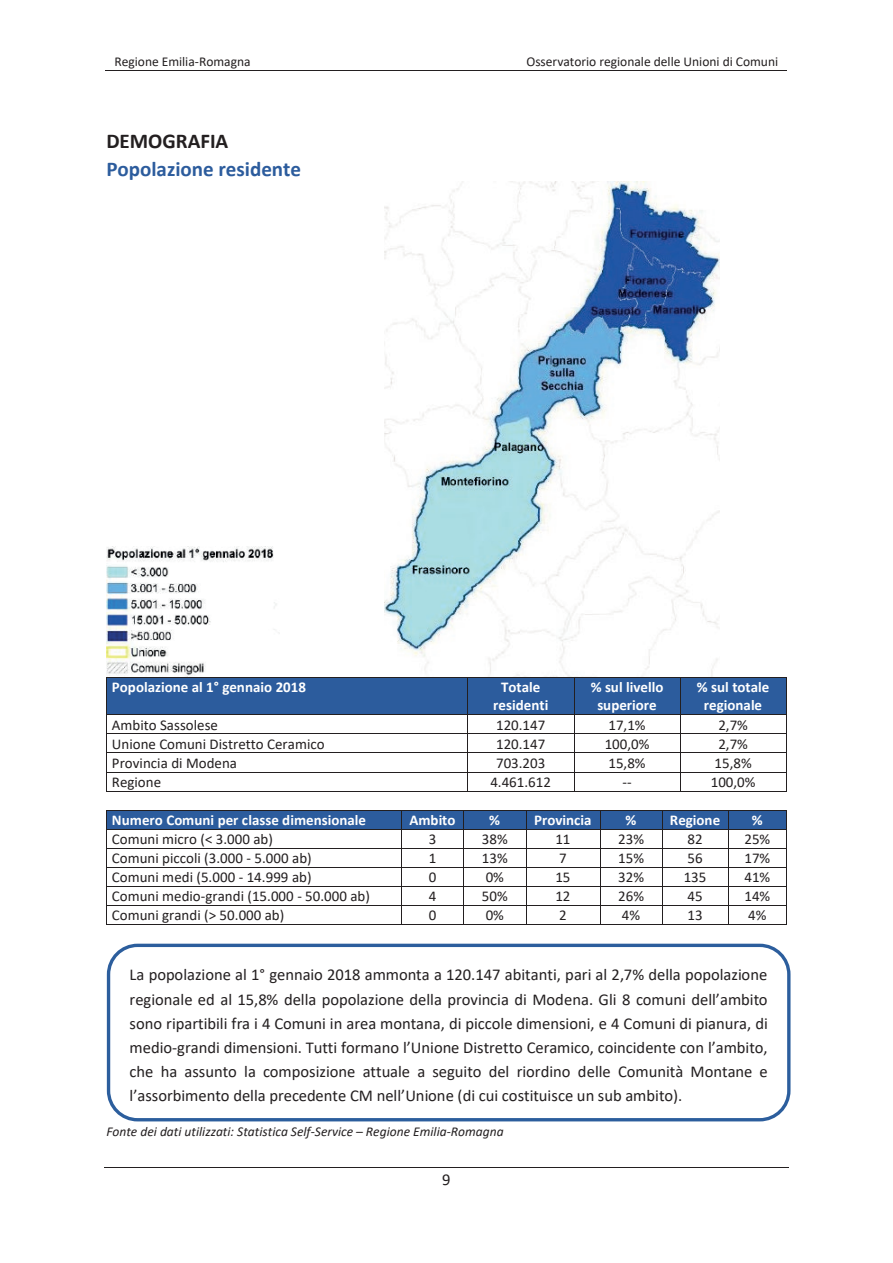
<style>
.page{position:relative;width:893px;height:1263px;background:#fff}
.page>*{position:absolute;margin:0;border:0;box-sizing:border-box;transform-origin:0 0}
.t1{font:700 21px/28.8px "Calibri";color:#2c5c9d}
.t2{font:16.5px/24px "Calibri";color:#231f20;text-align:justify}
.t3{font:15px "Calibri";color:#231f20}
.t4{font:700 15px/18.1px "Calibri";color:#fff;text-align:center}
.t5{font:italic 13.5px "Calibri";color:#231f20}
.t6{font:13.5px "Calibri";color:#231f20}
.s1{color:#231f20}
</style>
<div class="page">
<hr style="left:105px;top:70px;width:342px;height:1px;background:#231f20">
<hr style="left:446px;top:70px;width:341px;height:1px;background:#231f20">
<hr style="left:104px;top:1167px;width:685px;height:1px;background:#231f20">
<div style="left:107px;top:678px;width:360px;height:36px;background:#2c5c9d"></div>
<div style="left:468px;top:678px;width:106px;height:36px;background:#2c5c9d"></div>
<div style="left:574px;top:678px;width:106px;height:36px;background:#2c5c9d"></div>
<div style="left:680px;top:678px;width:106px;height:36px;background:#2c5c9d"></div>
<hr style="left:106px;top:677px;width:361px;height:1px;background:#231f20">
<hr style="left:467px;top:677px;width:319px;height:1px;background:#231f20">
<hr style="left:106px;top:678px;width:1px;height:36px;background:#231f20">
<hr style="left:467px;top:678px;width:1px;height:36px;background:#231f20">
<hr style="left:574px;top:678px;width:1px;height:36px;background:#231f20">
<hr style="left:680px;top:678px;width:1px;height:36px;background:#231f20">
<hr style="left:786px;top:678px;width:1px;height:36px;background:#231f20">
<hr style="left:106px;top:714px;width:361px;height:1px;background:#231f20">
<hr style="left:467px;top:714px;width:319px;height:1px;background:#231f20">
<hr style="left:106px;top:733px;width:361px;height:1px;background:#231f20">
<hr style="left:467px;top:733px;width:319px;height:1px;background:#231f20">
<hr style="left:106px;top:752px;width:361px;height:1px;background:#231f20">
<hr style="left:467px;top:752px;width:319px;height:1px;background:#231f20">
<hr style="left:106px;top:772px;width:361px;height:1px;background:#231f20">
<hr style="left:467px;top:772px;width:319px;height:1px;background:#231f20">
<svg style="left:106px;top:715px;width:1px;height:76px"></svg>
<hr style="left:106px;top:791px;width:361px;height:1px;background:#231f20">
<svg style="left:467px;top:715px;width:1px;height:76px"></svg>
<hr style="left:468px;top:791px;width:106px;height:1px;background:#231f20">
<svg style="left:574px;top:715px;width:1px;height:76px"></svg>
<hr style="left:574px;top:791px;width:106px;height:1px;background:#231f20">
<svg style="left:680px;top:715px;width:1px;height:76px"></svg>
<hr style="left:681px;top:791px;width:105px;height:1px;background:#231f20">
<svg style="left:786px;top:714px;width:1px;height:78px"></svg>
<div style="left:107px;top:810px;width:294px;height:19px;background:#2c5c9d"></div>
<div style="left:402px;top:810px;width:61px;height:19px;background:#2c5c9d"></div>
<div style="left:464px;top:810px;width:62px;height:19px;background:#2c5c9d"></div>
<div style="left:526px;top:810px;width:73px;height:19px;background:#2c5c9d"></div>
<div style="left:600px;top:810px;width:62px;height:19px;background:#2c5c9d"></div>
<div style="left:662px;top:810px;width:66px;height:19px;background:#2c5c9d"></div>
<div style="left:729px;top:810px;width:57px;height:19px;background:#2c5c9d"></div>
<hr style="left:106px;top:810px;width:295px;height:1px;background:#231f20">
<hr style="left:401px;top:810px;width:125px;height:1px;background:#231f20">
<hr style="left:526px;top:810px;width:202px;height:1px;background:#231f20">
<hr style="left:728px;top:810px;width:59px;height:1px;background:#231f20">
<hr style="left:106px;top:829px;width:295px;height:1px;background:#231f20">
<hr style="left:401px;top:829px;width:125px;height:1px;background:#231f20">
<hr style="left:526px;top:829px;width:202px;height:1px;background:#231f20">
<hr style="left:728px;top:829px;width:59px;height:1px;background:#231f20">
<hr style="left:106px;top:848px;width:295px;height:1px;background:#231f20">
<hr style="left:401px;top:848px;width:125px;height:1px;background:#231f20">
<hr style="left:526px;top:848px;width:202px;height:1px;background:#231f20">
<hr style="left:728px;top:848px;width:59px;height:1px;background:#231f20">
<hr style="left:106px;top:867px;width:295px;height:1px;background:#231f20">
<hr style="left:401px;top:867px;width:125px;height:1px;background:#231f20">
<hr style="left:526px;top:867px;width:202px;height:1px;background:#231f20">
<hr style="left:728px;top:867px;width:59px;height:1px;background:#231f20">
<hr style="left:106px;top:886px;width:295px;height:1px;background:#231f20">
<hr style="left:401px;top:886px;width:125px;height:1px;background:#231f20">
<hr style="left:526px;top:886px;width:202px;height:1px;background:#231f20">
<hr style="left:728px;top:886px;width:59px;height:1px;background:#231f20">
<hr style="left:106px;top:905px;width:295px;height:1px;background:#231f20">
<hr style="left:401px;top:905px;width:125px;height:1px;background:#231f20">
<hr style="left:526px;top:905px;width:202px;height:1px;background:#231f20">
<hr style="left:728px;top:905px;width:59px;height:1px;background:#231f20">
<svg style="left:106px;top:811px;width:1px;height:113px"></svg>
<hr style="left:106px;top:924px;width:295px;height:1px;background:#231f20">
<svg style="left:401px;top:811px;width:1px;height:114px"></svg>
<hr style="left:402px;top:924px;width:61px;height:1px;background:#231f20">
<svg style="left:463px;top:811px;width:1px;height:114px"></svg>
<hr style="left:464px;top:924px;width:62px;height:1px;background:#231f20">
<svg style="left:526px;top:811px;width:1px;height:113px"></svg>
<hr style="left:526px;top:924px;width:74px;height:1px;background:#231f20">
<svg style="left:600px;top:811px;width:1px;height:113px"></svg>
<hr style="left:600px;top:924px;width:62px;height:1px;background:#231f20">
<svg style="left:662px;top:811px;width:1px;height:114px"></svg>
<hr style="left:663px;top:924px;width:65px;height:1px;background:#231f20">
<svg style="left:728px;top:811px;width:1px;height:114px"></svg>
<hr style="left:729px;top:924px;width:57px;height:1px;background:#231f20">
<svg style="left:786px;top:811px;width:1px;height:114px"></svg>
<img style="left:106px;top:546px;width:173px;height:131px">
<img style="left:384px;top:182px;width:336px;height:495px">
<div style="left:107px;top:944px;width:683px;height:177px;border:3px solid #2c5e9d;border-radius:29px"></div>
<p class="t6" style="left:114px;top:52px;width:138px">Regione Emilia-Romagna</p>
<p class="t6" style="left:526px;top:52px;width:253px">Osservatorio regionale delle Unioni di Comuni</p>
<p class="t1" style="left:106px;top:126px;width:196px"><span class="s1">DEMOGRAFIA<br></span>Popolazione residente</p>
<p class="t4" style="left:112px;top:678px;width:196px">Popolazione al 1° gennaio 2018</p>
<p class="t4" style="left:493px;top:678px;width:57px">Totale residenti</p>
<p class="t4" style="left:591px;top:678px;width:74px">% sul livello superiore</p>
<p class="t4" style="left:697px;top:678px;width:74px">% sul totale regionale</p>
<p class="t3" style="left:112px;top:714px;width:108px">Ambito Sassolese</p>
<p class="t3" style="left:496px;top:714px;width:51px">120.147</p>
<p class="t3" style="left:608px;top:714px;width:39px">17,1%</p>
<p class="t3" style="left:718px;top:714px;width:31px">2,7%</p>
<p class="t3" style="left:112px;top:733px;width:214px">Unione Comuni Distretto Ceramico</p>
<p class="t3" style="left:496px;top:733px;width:51px">120.147</p>
<p class="t3" style="left:605px;top:733px;width:46px">100,0%</p>
<p class="t3" style="left:718px;top:733px;width:31px">2,7%</p>
<p class="t3" style="left:112px;top:752px;width:127px">Provincia di Modena</p>
<p class="t3" style="left:496px;top:752px;width:51px">703.203</p>
<p class="t3" style="left:608px;top:752px;width:39px">15,8%</p>
<p class="t3" style="left:715px;top:752px;width:39px">15,8%</p>
<p class="t3" style="left:112px;top:771px;width:51px">Regione</p>
<p class="t3" style="left:490px;top:771px;width:62px">4.461.612</p>
<p class="t3" style="left:622px;top:771px;width:11px">--</p>
<p class="t3" style="left:711px;top:771px;width:46px">100,0%</p>
<p class="t4" style="left:112px;top:811px;width:256px">Numero Comuni per classe dimensionale</p>
<p class="t4" style="left:409px;top:811px;width:48px">Ambito</p>
<p class="t4" style="left:489px;top:811px;width:12px">%</p>
<p class="t4" style="left:534px;top:811px;width:59px">Provincia</p>
<p class="t4" style="left:626px;top:811px;width:12px">%</p>
<p class="t4" style="left:670px;top:811px;width:52px">Regione</p>
<p class="t4" style="left:752px;top:811px;width:12px">%</p>
<p class="t3" style="left:112px;top:829px;width:163px">Comuni micro (&lt; 3.000 ab)</p>
<p class="t3" style="left:429px;top:829px;width:9px">3</p>
<p class="t3" style="left:482px;top:829px;width:27px">38%</p>
<p class="t3" style="left:555px;top:829px;width:17px">11</p>
<p class="t3" style="left:618px;top:829px;width:27px">23%</p>
<p class="t3" style="left:687px;top:829px;width:17px">82</p>
<p class="t3" style="left:744px;top:829px;width:27px">25%</p>
<p class="t3" style="left:112px;top:847px;width:201px">Comuni piccoli (3.000 - 5.000 ab)</p>
<p class="t3" style="left:429px;top:847px;width:9px">1</p>
<p class="t3" style="left:482px;top:847px;width:27px">13%</p>
<p class="t3" style="left:559px;top:847px;width:9px">7</p>
<p class="t3" style="left:618px;top:847px;width:27px">15%</p>
<p class="t3" style="left:687px;top:847px;width:17px">56</p>
<p class="t3" style="left:744px;top:847px;width:27px">17%</p>
<p class="t3" style="left:112px;top:867px;width:201px">Comuni medi (5.000 - 14.999 ab)</p>
<p class="t3" style="left:429px;top:867px;width:9px">0</p>
<p class="t3" style="left:486px;top:867px;width:20px">0%</p>
<p class="t3" style="left:555px;top:867px;width:17px">15</p>
<p class="t3" style="left:618px;top:867px;width:27px">32%</p>
<p class="t3" style="left:684px;top:867px;width:24px">135</p>
<p class="t3" style="left:744px;top:867px;width:27px">41%</p>
<p class="t3" style="left:112px;top:886px;width:259px">Comuni medio-grandi (15.000 - 50.000 ab)</p>
<p class="t3" style="left:429px;top:886px;width:9px">4</p>
<p class="t3" style="left:482px;top:886px;width:27px">50%</p>
<p class="t3" style="left:555px;top:886px;width:17px">12</p>
<p class="t3" style="left:618px;top:886px;width:27px">26%</p>
<p class="t3" style="left:687px;top:886px;width:17px">45</p>
<p class="t3" style="left:744px;top:886px;width:27px">14%</p>
<p class="t3" style="left:112px;top:905px;width:174px">Comuni grandi (&gt; 50.000 ab)</p>
<p class="t3" style="left:429px;top:905px;width:9px">0</p>
<p class="t3" style="left:486px;top:905px;width:20px">0%</p>
<p class="t3" style="left:559px;top:905px;width:9px">2</p>
<p class="t3" style="left:622px;top:905px;width:20px">4%</p>
<p class="t3" style="left:687px;top:905px;width:17px">13</p>
<p class="t3" style="left:748px;top:905px;width:20px">4%</p>
<p class="t2" style="left:130px;top:962px;width:640px">La popolazione al 1° gennaio 2018 ammonta a 120.147 abitanti, pari al 2,7% della popolazione regionale ed al 15,8% della popolazione della provincia di Modena. Gli 8 comuni dell’ambito sono ripartibili fra i 4 Comuni in area montana, di piccole dimensioni, e 4 Comuni di pianura, di medio-grandi dimensioni. Tutti formano l’Unione Distretto Ceramico, coincidente con l’ambito, che ha assunto la composizione attuale a seguito del riordino delle Comunità Montane e l’assorbimento della precedente CM nell’Unione (di cui costituisce un sub ambito).</p>
<p class="t5" style="left:106px;top:1122px;width:399px">Fonte dei dati utilizzati: Statistica Self-Service – Regione Emilia-Romagna</p>
<p class="t2" style="left:442px;top:1167px;width:10px">9</p>
</div>
